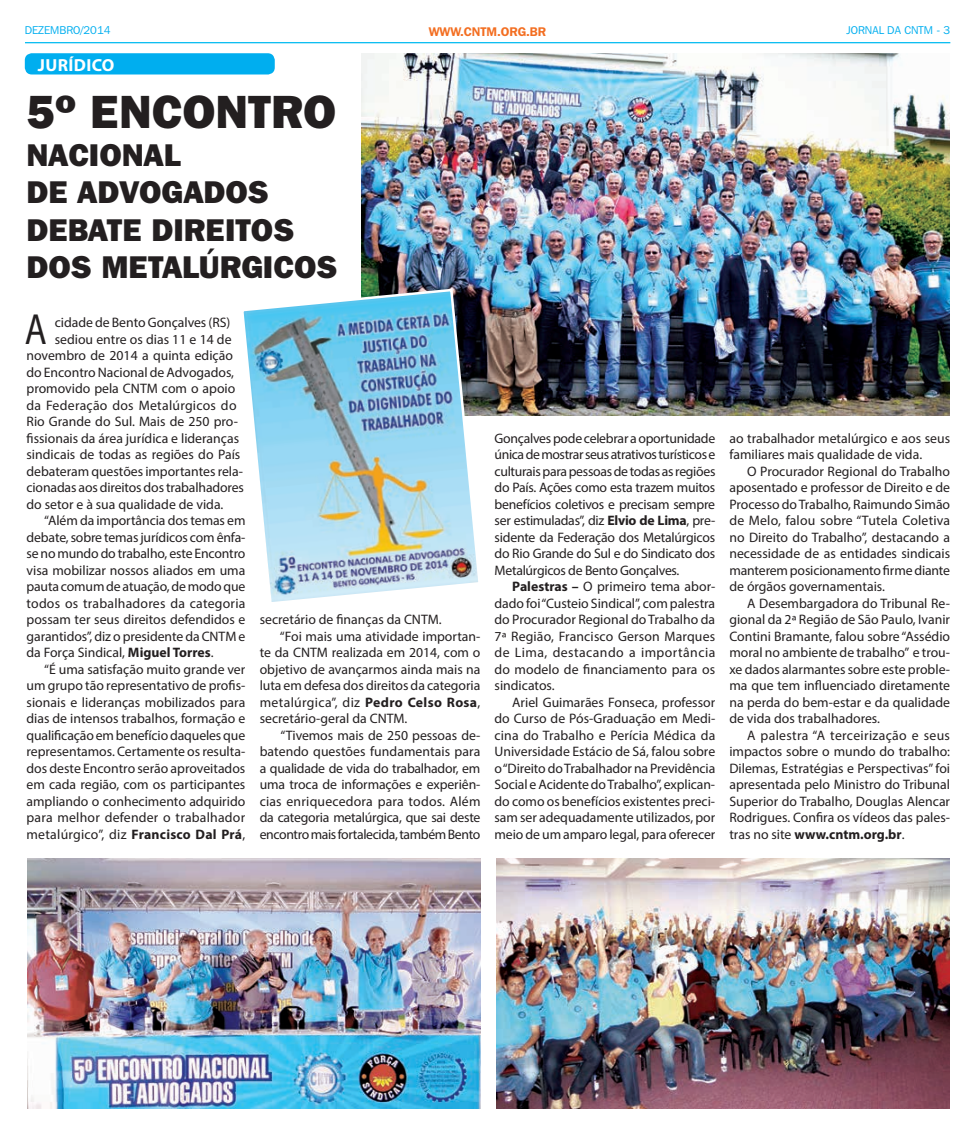
<style>
.page{position:relative;width:975px;height:1134px;background:#fff}
.page>*{position:absolute;margin:0;border:0;box-sizing:border-box;transform-origin:0 0}
.t1{font:800 46.25px "Franklin Gothic IT Cby BT";color:#231f20}
.t2{font:43.75px "Myriad Pro";color:#231f20;scale:.82 1}
.t3{font:800 31.25px/37.5px "Franklin Gothic IT Cby BT";color:#231f20}
.t4{font:700 17.5px "Myriad Pro";letter-spacing:.02em;color:#fff}
.t5{font:13.75px/16.5px "Myriad Pro";color:#231f20;text-align:justify}
.t6{font:13.75px "Myriad Pro";letter-spacing:-.02em;color:#231f20}
.t7{font:13.75px "Myriad Pro";letter-spacing:.02em;color:#231f20}
.t8{font:13.75px "Myriad Pro";letter-spacing:-.025em;color:#231f20}
.t9{font:13.75px "Myriad Pro";letter-spacing:.025em;color:#231f20}
.t10{font:600 12.5px "Franklin Gothic IT Cby BT";color:#f36e21}
.t11{font:11.25px "Franklin Gothic IT Cby BT";color:#00aeef}
.s1{font-weight:700}
</style>
<div class="page">
<hr style="left:25px;top:42px;width:925px;height:1px;background:#00baf1">
<div style="left:25px;top:53px;width:250px;height:21px;background:#00aeef;border-radius:7px"></div>
<img style="left:361px;top:54px;width:588px;height:362px">
<img style="left:243px;top:287px;width:239px;height:315px">
<img style="left:27px;top:858px;width:453px;height:250px">
<img style="left:496px;top:858px;width:453px;height:250px">
<p class="t11" style="left:25px;top:23px;width:87px">DEZEMBRO/2014</p>
<p class="t4" style="left:38px;top:53px;width:78px">JURÍDICO</p>
<p class="t10" style="left:429px;top:24px;width:119px">WWW.CNTM.ORG.BR</p>
<p class="t11" style="left:846px;top:23px;width:105px">JORNAL DA CNTM - 3</p>
<h1 class="t1" style="left:26px;top:82px;width:311px">5º ENCONTRO</h1>
<h3 class="t3" style="left:26px;top:135px;width:312px">NACIONAL<br>DE ADVOGADOS<br>DEBATE DIREITOS<br>DOS METALÚRGICOS</h3>
<h2 class="t2" style="left:25px;top:302px;width:28px">A</h2>
<p class="t5" style="left:55px;top:314px;width:177px">cidade de Bento Gonçalves (RS)</p>
<p class="t5" style="left:55px;top:331px;width:178px">sediou entre os dias 11 e 14 de</p>
<p class="t5" style="left:26px;top:347px;width:208px">novembro de 2014 a quinta edição</p>
<p class="t5" style="left:26px;top:364px;width:209px">do Encontro Nacional de Advogados,</p>
<p class="t5" style="left:26px;top:380px;width:210px">promovido pela CNTM com o apoio</p>
<p class="t7" style="left:26px;top:397px;width:211px">da Federação dos Metalúrgicos do</p>
<p class="t5" style="left:26px;top:413px;width:213px">Rio Grande do Sul. Mais de 250 pro-</p>
<p class="t5" style="left:26px;top:430px;width:214px">fissionais da área jurídica e lideranças</p>
<p class="t5" style="left:26px;top:446px;width:215px">sindicais de todas as regiões do País</p>
<p class="t5" style="left:26px;top:463px;width:218px">debateram questões importantes rela-</p>
<p class="t5" style="left:26px;top:479px;width:219px">cionadas aos direitos dos trabalhadores</p>
<p class="t5" style="left:26px;top:496px;width:198px">do setor e à sua qualidade de vida.</p>
<p class="t5" style="left:44px;top:512px;width:203px">“Além da importância dos temas em</p>
<p class="t5" style="left:26px;top:529px;width:220px">debate, sobre temas jurídicos com ênfa-</p>
<p class="t5" style="left:26px;top:545px;width:220px">se no mundo do trabalho, este Encontro</p>
<p class="t5" style="left:26px;top:562px;width:220px">visa mobilizar nossos aliados em uma</p>
<p class="t5" style="left:26px;top:578px;width:220px">pauta comum de atuação, de modo que</p>
<p class="t5" style="left:26px;top:595px;width:220px">todos os trabalhadores da categoria</p>
<p class="t5" style="left:26px;top:611px;width:220px">possam ter seus direitos defendidos e</p>
<p class="t5" style="left:26px;top:628px;width:220px">garantidos”, diz o presidente da CNTM e</p>
<p class="t5" style="left:26px;top:644px;width:189px">da Força Sindical, <span class="s1">Miguel Torres</span>.</p>
<p class="t5" style="left:44px;top:661px;width:203px">“É uma satisfação muito grande ver</p>
<p class="t5" style="left:26px;top:677px;width:220px">um grupo tão representativo de profis-</p>
<p class="t5" style="left:26px;top:694px;width:220px">sionais e lideranças mobilizados para</p>
<p class="t5" style="left:26px;top:710px;width:220px">dias de intensos trabalhos, formação e</p>
<p class="t5" style="left:26px;top:727px;width:220px">qualificação em benefício daqueles que</p>
<p class="t5" style="left:26px;top:743px;width:220px">representamos. Certamente os resulta-</p>
<p class="t5" style="left:26px;top:760px;width:220px">dos deste Encontro serão aproveitados</p>
<p class="t5" style="left:26px;top:776px;width:220px">em cada região, com os participantes</p>
<p class="t5" style="left:26px;top:793px;width:220px">ampliando o conhecimento adquirido</p>
<p class="t5" style="left:26px;top:809px;width:220px">para melhor defender o trabalhador</p>
<p class="t7" style="left:26px;top:826px;width:220px">metalúrgico”, diz <span class="s1">Francisco Dal Prá</span>,</p>
<p class="t5" style="left:260px;top:611px;width:183px">secretário de finanças da CNTM.</p>
<p class="t5" style="left:280px;top:628px;width:202px">“Foi mais uma atividade importan-</p>
<p class="t5" style="left:260px;top:644px;width:222px">te da CNTM realizada em 2014, com o</p>
<p class="t5" style="left:260px;top:661px;width:222px">objetivo de avançarmos ainda mais na</p>
<p class="t5" style="left:260px;top:677px;width:222px">luta em defesa dos direitos da categoria</p>
<p class="t9" style="left:260px;top:694px;width:222px">metalúrgica”, diz <span class="s1">Pedro Celso Rosa</span>,</p>
<p class="t5" style="left:260px;top:710px;width:149px">secretário-geral da CNTM.</p>
<p class="t5" style="left:280px;top:727px;width:201px">“Tivemos mais de 250 pessoas de-</p>
<p class="t5" style="left:260px;top:743px;width:222px">batendo questões fundamentais para</p>
<p class="t6" style="left:260px;top:760px;width:222px">a qualidade de vida do trabalhador, em</p>
<p class="t5" style="left:260px;top:776px;width:222px">uma troca de informações e experiên-</p>
<p class="t5" style="left:260px;top:793px;width:222px">cias enriquecedora para todos. Além</p>
<p class="t6" style="left:260px;top:809px;width:222px">da categoria metalúrgica, que sai deste</p>
<p class="t8" style="left:260px;top:826px;width:222px">encontro mais fortalecida, também Bento</p>
<p class="t5" style="left:494px;top:430px;width:222px">Gonçalves pode celebrar a oportunidade única de mostrar seus atrativos turísticos e culturais para pessoas de todas as regiões do País. Ações como esta trazem muitos benefícios coletivos e precisam sempre ser estimuladas”, diz <span class="s1">Elvio de Lima</span>, pre&shy;sidente da Federação dos Metalúrgicos do Rio Grande do Sul e do Sindicato dos Metalúrgicos de Bento Gonçalves.</p>
<p class="t5" style="left:494px;top:578px;width:222px;text-indent:18px"><span class="s1">Palestras –</span> O primeiro tema abor&shy;dado foi “Custeio Sindical”, com palestra do Procurador Regional do Trabalho da 7ª Região, Francisco Gerson Marques de Lima, destacando a importância do modelo de financiamento para os sindicatos.</p>
<p class="t5" style="left:494px;top:694px;width:222px;text-indent:18px">Ariel Guimarães Fonseca, professor do Curso de Pós-Graduação em Medi&shy;cina do Trabalho e Perícia Médica da Universidade Estácio de Sá, falou sobre o “Direito do Trabalhador na Previdência Social e Acidente do Trabalho”, explican&shy;do como os benefícios existentes preci&shy;sam ser adequadamente utilizados, por meio de um amparo legal, para oferecer</p>
<p class="t5" style="left:729px;top:430px;width:222px">ao trabalhador metalúrgico e aos seus familiares mais qualidade de vida.</p>
<p class="t5" style="left:729px;top:463px;width:222px;text-indent:18px">O Procurador Regional do Trabalho aposentado e professor de Direito e de Processo do Trabalho, Raimundo Simão de Melo, falou sobre “Tutela Coletiva no Direito do Trabalho”, destacando a necessidade de as entidades sindicais manterem posicionamento firme diante de órgãos governamentais.</p>
<p class="t5" style="left:729px;top:595px;width:222px;text-indent:18px">A Desembargadora do Tribunal Re&shy;gional da 2ª Região de São Paulo, Ivanir Contini Bramante, falou sobre “Assédio moral no ambiente de trabalho” e trou&shy;xe dados alarmantes sobre este proble&shy;ma que tem influenciado diretamente na perda do bem-estar e da qualidade de vida dos trabalhadores.</p>
<p class="t5" style="left:729px;top:727px;width:222px;text-indent:18px">A palestra “A terceirização e seus impactos sobre o mundo do trabalho:<br>Dilemas, Estratégias e Perspectivas” foi apresentada pelo Ministro do Tribunal Superior do Trabalho, Douglas Alencar Rodrigues. Confira os vídeos das pales&shy;tras no site <span class="s1">www.cntm.org.br</span>.</p>
</div>
